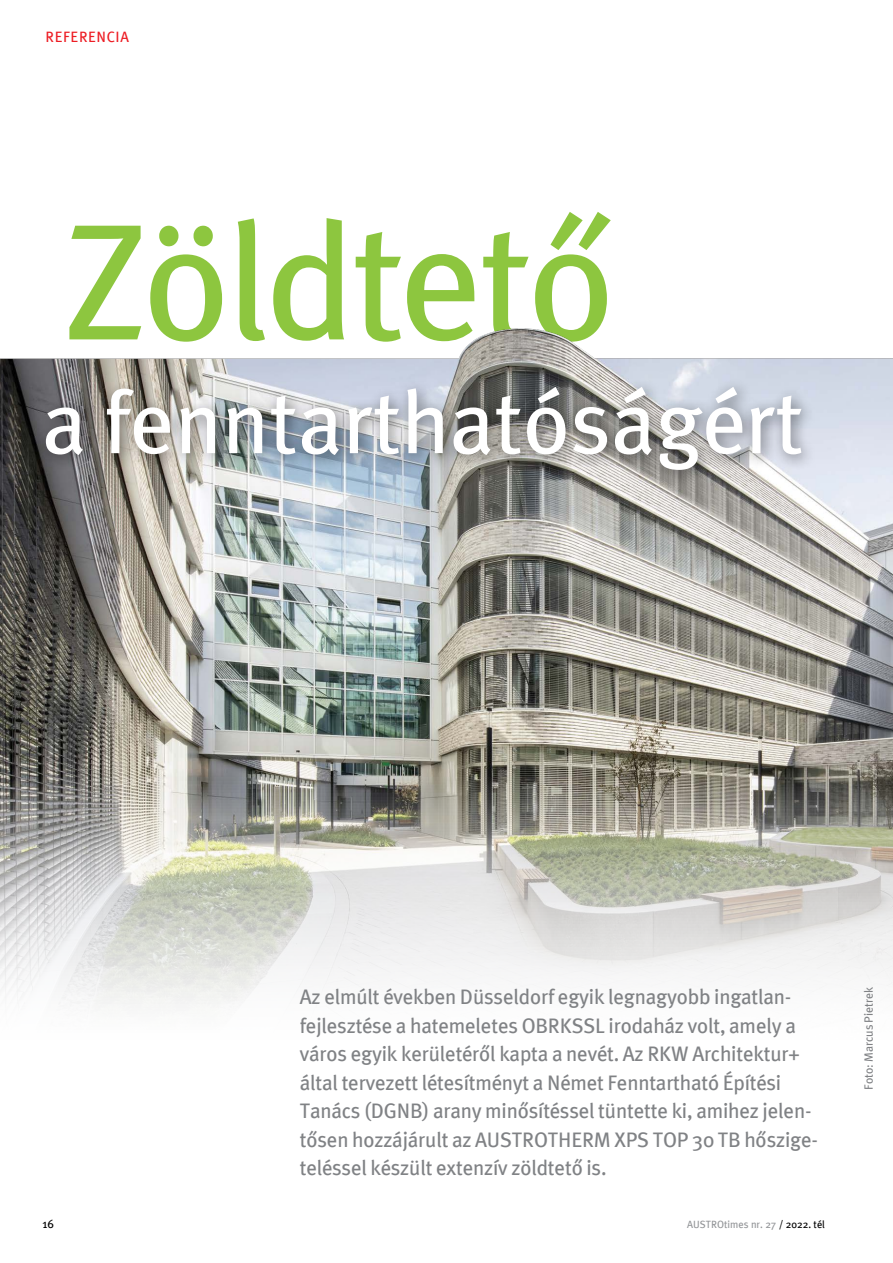
<style>
.page{position:relative;width:893px;height:1263px;background:#fff}
.page>*{position:absolute;margin:0;border:0;box-sizing:border-box;transform-origin:0 0}
.t1{font:165px "Meta Plus Book magyar";letter-spacing:-.025em;color:#8dc63f}
.t2{font:88.5px "Meta Plus Book magyar";color:#fff}
.t3{font:21px/28.5px "Meta Plus Book magyar";letter-spacing:-.01em;color:#808285}
.t4{font:15px "Meta Plus Book magyar";letter-spacing:.04em;color:#ed1d24}
.t5{font:12px "Meta Plus Book magyar";letter-spacing:-.005em;color:#808285}
.t6{font:12px "Meta Plus Book magyar";color:#000}
.t7{font:10.5px "Meta Plus Book magyar";color:#939598}
.s1{color:#000}
</style>
<div class="page">
<img style="left:0;top:328px;width:893px;height:676px">
<div style="left:35px;top:377px;width:782px;height:110px;background:#000;opacity:.5"></div>
<p class="t4" style="left:46px;top:27px;width:85px">REFERENCIA</p>
<h1 class="t1" style="left:64px;top:182px;width:554px">Zöldtető</h1>
<h2 class="t2" style="left:42px;top:369px;width:764px">a fenntarthatóságért</h2>
<p class="t6" style="left:43px;top:1217px;width:13px">16</p>
<p class="t3" style="left:300px;top:982px;width:520px">Az elmúlt években Düsseldorf egyik legnagyobb ingatlan&shy;fejlesztése a hatemeletes OBRKSSL irodaház volt, amely a város egyik kerületéről kapta a nevét. Az RKW Architektur+ által tervezett létesítményt a Német Fenntartható Építési Tanács (DGNB) arany minősítéssel tüntette ki, amihez jelen&shy;tősen hozzájárult az AUSTROTHERM XPS TOP 30 TB hőszige&shy;teléssel készült extenzív zöldtető is.</p>
<p class="t7" style="left:687px;top:1218px;width:139px">AUSTROtimes nr. 27 <span class="s1">/ 2022. tél</span></p>
<p class="t5" style="left:861px;top:1089px;width:104px;rotate:-90deg">Foto: Marcus Pietrek</p>
</div>
